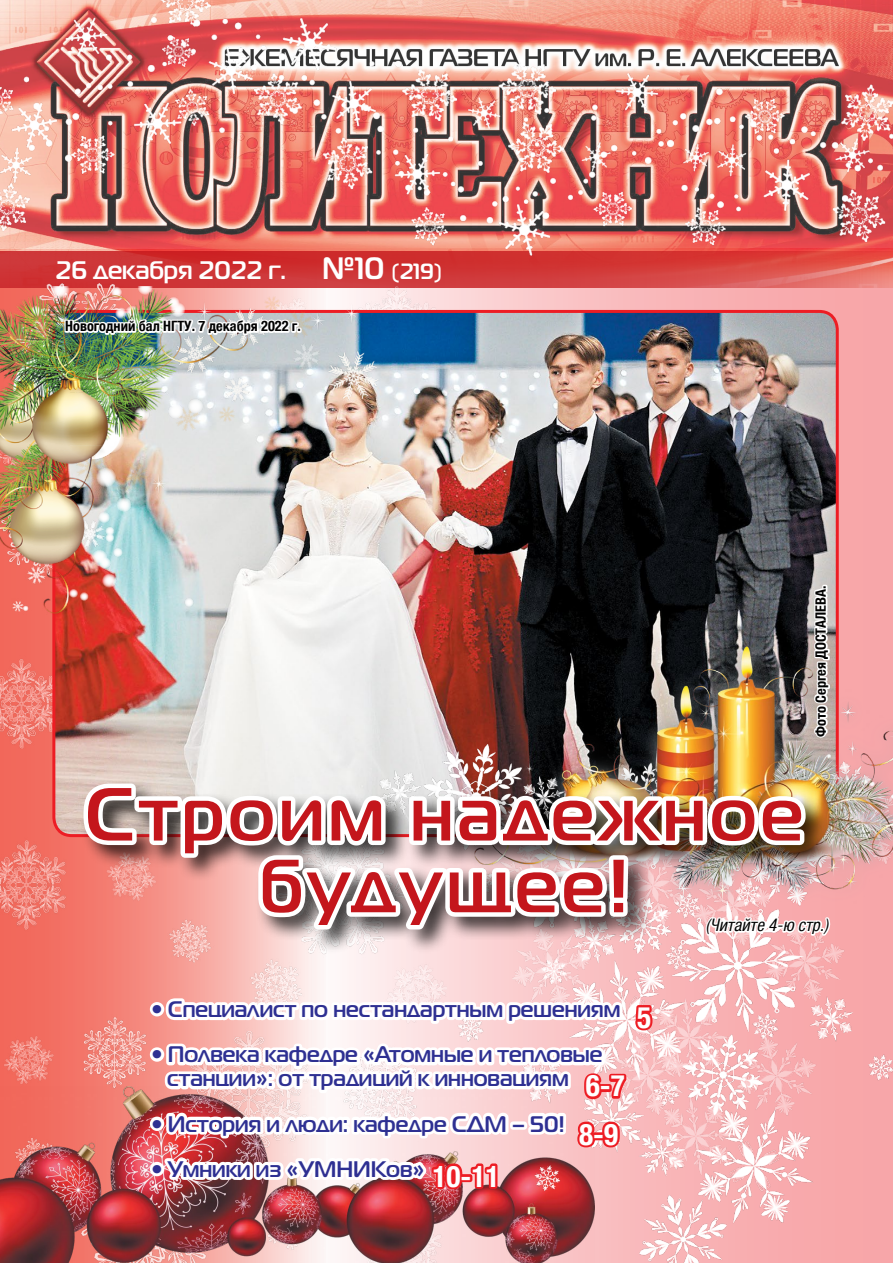
<style>
.page{position:relative;width:893px;height:1263px;background:#fff}
.page>*{position:absolute;margin:0;border:0;box-sizing:border-box;transform-origin:0 0}
.t1{font:700 75px/71.7px "Magistral C";letter-spacing:.06em;color:#c4161c;text-align:center}
.t2{font:700 condensed 29.25px/48.3px "Helvetica Neue LTCYR";color:#fff}
.t3{font:700 25.35px "Magistral C";color:#fff}
.t4{font:700 22.5px/24px "Magistral C";color:#2e3092}
.t5{font:italic condensed 17.25px "Helvetica Neue LTCYR";color:#000}
.t6{font:700 condensed 14.25px "Helvetica Neue LTCYR";color:#000}
.s1{font-size:30.9px}
.s2{font-size:22.05px}
</style>
<div class="page">
<svg style="left:446px;top:288px;width:447px;height:357px;background:#f7aaad"></svg>
<svg style="left:0;top:255px;width:893px;height:33px;background:#d33f3e"></svg>
<img style="left:0;top:284px;width:446px;height:465px">
<img style="left:54px;top:311px;width:783px;height:525px">
<img style="left:0;top:837px;width:378px;height:249px">
<img style="left:0;top:1086px;width:378px;height:177px">
<img style="left:378px;top:745px;width:515px;height:518px">
<img style="left:472px;top:645px;width:421px;height:260px">
<div style="left:150px;top:1002px;width:14px;height:14px;border:6px solid #fff;border-radius:50%"></div>
<div style="left:150px;top:1047px;width:14px;height:15px;border:6px solid #fff;border-radius:50%"></div>
<div style="left:150px;top:1116px;width:14px;height:15px;border:6px solid #fff;border-radius:50%"></div>
<div style="left:150px;top:1162px;width:14px;height:14px;border:6px solid #fff;border-radius:50%"></div>
<img style="left:76px;top:779px;width:756px;height:176px">
<svg style="left:157px;top:975px;width:499px;height:230px"></svg>
<svg style="left:804px;top:585px;width:31px;height:155px"></svg>
<img style="left:0;top:287px;width:384px;height:338px">
<img style="left:63px;top:313px;width:239px;height:237px">
<img style="left:0;top:0;width:893px;height:255px">
<p class="t3" style="left:55px;top:255px;width:388px">26 декабря 2022 г. <span class="s1">№10</span> <span class="s2">(219)</span></p>
<p class="t6" style="left:65px;top:318px;width:237px">Новогодний бал НГТУ. 7 декабря 2022 г.</p>
<p class="t6" style="left:813px;top:737px;width:153px;rotate:-90deg">Фото Сергея ДОСТАЛЕВА.</p>
<h1 class="t1" style="left:85px;top:776px;width:720px">Строим надежное будущее!</h1>
<p class="t5" style="left:706px;top:916px;width:124px">(Читайте 4-ю стр.)</p>
<p class="t4" style="left:152px;top:997px;width:470px">• Специалист по нестандартным решениям</p>
<p class="t4" style="left:167px;top:1042px;width:437px;text-indent:-16px">• Полвека кафедре «Атомные и тепловые станции»: от традиций к инновациям</p>
<p class="t4" style="left:152px;top:1111px;width:414px">• История и люди: кафедре СДМ – 50!</p>
<p class="t4" style="left:152px;top:1156px;width:275px">• Умники из «УМНИКов»</p>
<h2 class="t2" style="left:579px;top:1062px;width:47px">6-7<br>8-9</h2>
<h2 class="t2" style="left:433px;top:1152px;width:68px">10-11</h2>
<h2 class="t2" style="left:637px;top:993px;width:16px">5</h2>
</div>
